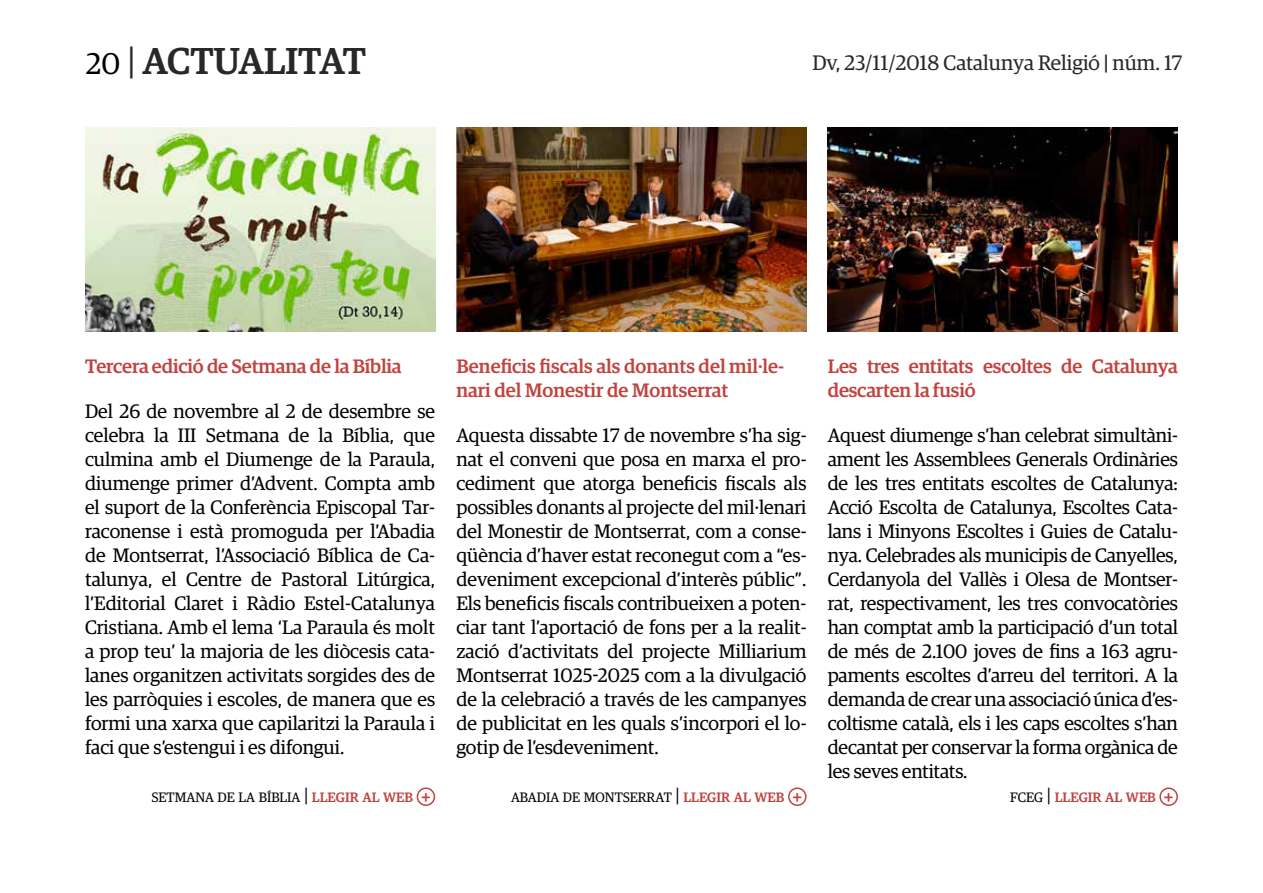
<style>
.page{position:relative;width:1263px;height:893px;background:#fff}
.page>*{position:absolute;margin:0;border:0;box-sizing:border-box;transform-origin:0 0}
.t1{font:500 37.5px "Guardian Egyp";color:#292727}
.t2{font:21px "Guardian Egyp";color:#292727}
.t3{font:19.5px/24px "Guardian Egyp";color:#000;text-align:justify}
.t4{font:500 19.5px/24px "Guardian Egyp";letter-spacing:-.01em;color:#c04440}
.t5{font:13.65px "Guardian Egyp";color:#000}
.t6{font:500 13.65px "Guardian Egyp";color:#c04440}
.s1{font-weight:400;font-size:30px;color:#000}
.s2{font-weight:400}
.s3{font-weight:500}
.s4{font-size:19.5px}
.s5{font-weight:500;color:#c04440}
.s6{font-weight:500;font-size:19.5px;color:#c04440}
.s7{font-weight:400;color:#000}
.s8{font-weight:400;font-size:19.5px;color:#000}
</style>
<div class="page">
<div style="left:417px;top:787px;width:18px;height:19px;border:2px solid #c04440;border-radius:50%"></div>
<div style="left:788px;top:787px;width:18px;height:19px;border:2px solid #c04440;border-radius:50%"></div>
<div style="left:1159px;top:787px;width:19px;height:19px;border:2px solid #c04440;border-radius:50%"></div>
<img style="left:828px;top:128px;width:350px;height:204px">
<img style="left:456px;top:128px;width:350px;height:204px">
<img style="left:85px;top:128px;width:350px;height:204px">
<h1 class="t1" style="left:86px;top:34px;width:282px"><span class="s1">20</span> <span class="s2">|</span> ACTUALITAT</h1>
<p class="t2" style="left:812px;top:49px;width:371px">Dv, 23/11/2018 Catalunya Religió <span class="s3">|</span> núm. 17</p>
<p class="t4" style="left:85px;top:352px;width:318px">Tercera edició de Setmana de la Bíblia</p>
<p class="t3" style="left:85px;top:398px;width:352px">Del 26 de novembre al 2 de desembre se celebra la III Setmana de la Bíblia, que culmina amb el Diumenge de la Paraula, diumenge primer d’Advent. Compta amb el suport de la Conferència Episcopal Tar&shy;raconense i està promoguda per l’Abadia de Montserrat, l’Associació Bíblica de Ca&shy;talunya, el Centre de Pastoral Litúrgica, l’Editorial Claret i Ràdio Estel-Catalunya Cristiana. Amb el lema ‘La Paraula és molt a prop teu’ la majoria de les diòcesis cata&shy;lanes organitzen activitats sorgides des de les parròquies i escoles, de manera que es formi una xarxa que capilaritzi la Paraula i faci que s’estengui i es difongui.</p>
<p class="t5" style="left:151px;top:788px;width:281px">SETMANA DE LA BÍBLIA <span class="s4">|</span> <span class="s5">LLEGIR AL WEB</span> <span class="s6">+</span></p>
<p class="t4" style="left:456px;top:352px;width:329px">Beneficis fiscals als donants del mil·le&shy;nari del Monestir de Montserrat</p>
<p class="t3" style="left:456px;top:422px;width:352px">Aquesta dissabte 17 de novembre s’ha sig&shy;nat el conveni que posa en marxa el pro&shy;cediment que atorga beneficis fiscals als possibles donants al projecte del mil·lenari del Monestir de Montserrat, com a conse&shy;qüència d’haver estat reconegut com a “es&shy;deveniment excepcional d’interès públic”.<br>Els beneficis fiscals contribueixen a poten&shy;ciar tant l’aportació de fons per a la realit&shy;zació d’activitats del projecte Milliarium Montserrat 1025-2025 com a la divulgació de la celebració a través de les campanyes de publicitat en les quals s’incorpori el lo&shy;gotip de l’esdeveniment.</p>
<p class="t5" style="left:511px;top:788px;width:293px">ABADIA DE MONTSERRAT <span class="s4">|</span> <span class="s5">LLEGIR AL WEB</span> <span class="s6">+</span></p>
<p class="t4" style="left:828px;top:352px;width:352px">Les tres entitats escoltes de Catalunya descarten la fusió</p>
<p class="t3" style="left:828px;top:422px;width:352px">Aquest diumenge s’han celebrat simultàni&shy;ament les Assemblees Generals Ordinàries de les tres entitats escoltes de Catalunya:<br>Acció Escolta de Catalunya, Escoltes Cata&shy;lans i Minyons Escoltes i Guies de Catalu&shy;nya. Celebrades als municipis de Canyelles, Cerdanyola del Vallès i Olesa de Montser&shy;rat, respectivament, les tres convocatòries han comptat amb la participació d’un total de més de 2.100 joves de fins a 163 agru&shy;paments escoltes d’arreu del territori. A la demanda de crear una associació única d’es&shy;coltisme català, els i les caps escoltes s’han decantat per conservar la forma orgànica de les seves entitats.</p>
<p class="t6" style="left:1010px;top:788px;width:165px"><span class="s7">FCEG</span> <span class="s8">|</span> LLEGIR AL WEB <span class="s4">+</span></p>
</div>
